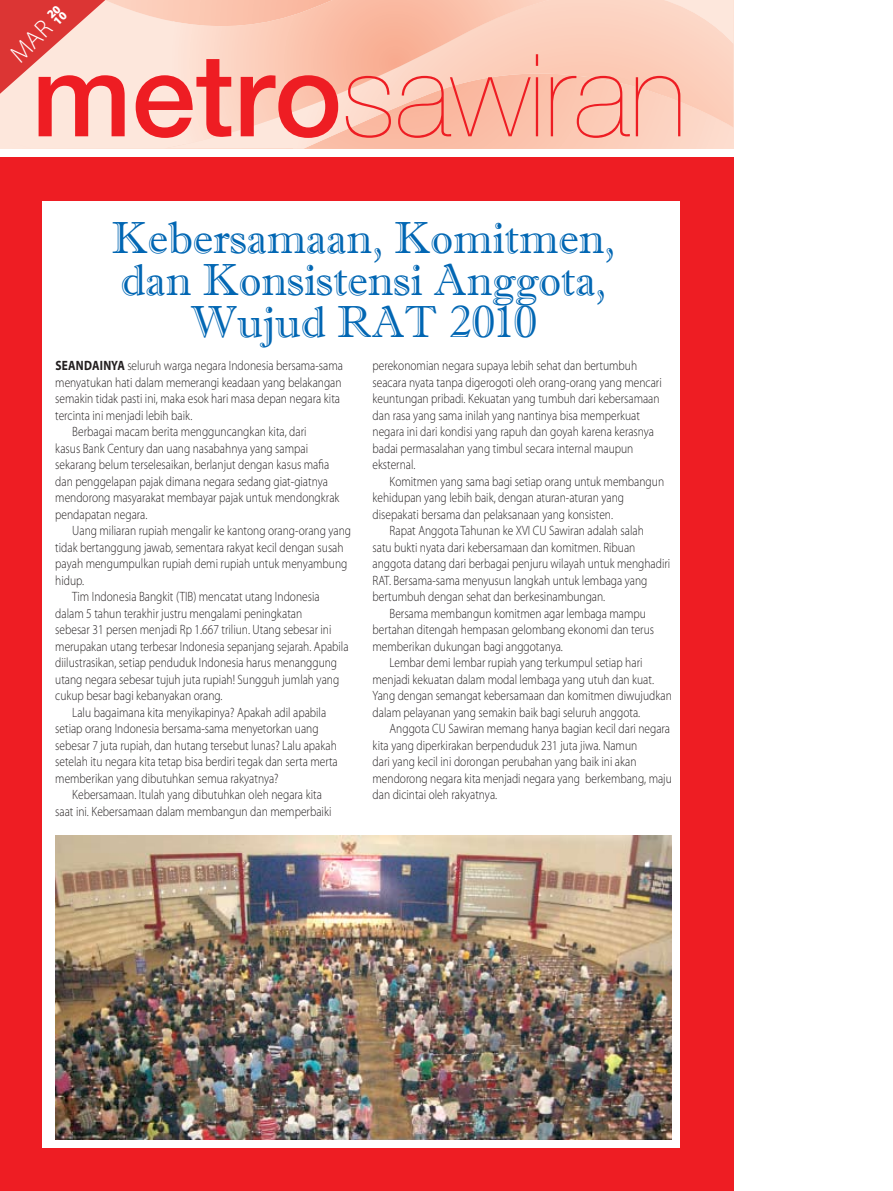
<style>
.page{position:relative;width:893px;height:1191px;background:#fff}
.page>*{position:absolute;margin:0;border:0;box-sizing:border-box;transform-origin:0 0}
.t1{font:300 114.9px "Helv Nue Ult";color:#ee1d23}
.t2{font:45px/42px "Imprint MT Shadow";color:#0166b3;text-align:center}
.t3{font:300 25.35px "Myriad Pro";color:#fff}
.t4{font:300 13.5px/16.5px "Myriad Pro";color:#231f20;scale:.85 1}
.s1{font-family:"Helv Nue";font-weight:400}
.s2{font-weight:700}
</style>
<div class="page">
<svg style="left:0;top:0;width:733px;height:148px;background:#fbcfbd"></svg>
<div style="left:0;top:157px;width:733px;height:1034px;background:#ee1d23"></div>
<div style="left:43px;top:201px;width:637px;height:946px;background:#fff"></div>
<img style="left:55px;top:835px;width:617px;height:305px">
<svg style="left:0;top:0;width:118px;height:94px;background:#ee9690"></svg>
<h3 class="t3" style="left:4px;top:47px;width:68px;rotate:-45deg">MAR <sup>20</sup></h3>
<h1 class="t1" style="left:32px;top:29px;width:657px"><span class="s1">metro</span>sawiran</h1>
<h2 class="t2" style="left:112px;top:216px;width:505px">Kebersamaan, Komitmen, dan Konsistensi Anggota,<br>Wujud RAT 2010</h2>
<p class="t4" style="left:55px;top:357px;width:340px"><span class="s2">SEANDAINYA</span> seluruh warga negara Indonesia bersama-sama</p>
<p class="t4" style="left:55px;top:374px;width:338px">menyatukan hati dalam memerangi keadaan yang belakangan</p>
<p class="t4" style="left:55px;top:390px;width:337px">semakin tidak pasti ini, maka esok hari masa depan negara kita</p>
<p class="t4" style="left:55px;top:407px;width:163px">tercinta ini menjadi lebih baik.</p>
<p class="t4" style="left:72px;top:423px;width:277px">Berbagai macam berita mengguncangkan kita, dari</p>
<p class="t4" style="left:55px;top:440px;width:299px">kasus Bank Century dan uang nasabahnya yang sampai</p>
<p class="t4" style="left:55px;top:456px;width:324px">sekarang belum terselesaikan, berlanjut dengan kasus mafia</p>
<p class="t4" style="left:55px;top:473px;width:322px">dan penggelapan pajak dimana negara sedang giat-giatnya</p>
<p class="t4" style="left:55px;top:489px;width:336px">mendorong masyarakat membayar pajak untuk mendongkrak</p>
<p class="t4" style="left:55px;top:506px;width:110px">pendapatan negara.</p>
<p class="t4" style="left:72px;top:522px;width:330px">Uang miliaran rupiah mengalir ke kantong orang-orang yang</p>
<p class="t4" style="left:55px;top:539px;width:341px">tidak bertanggung jawab, sementara rakyat kecil dengan susah</p>
<p class="t4" style="left:55px;top:555px;width:345px">payah mengumpulkan rupiah demi rupiah untuk menyambung</p>
<p class="t4" style="left:55px;top:572px;width:36px">hidup.</p>
<p class="t4" style="left:72px;top:588px;width:292px">Tim Indonesia Bangkit (TIB) mencatat utang Indonesia</p>
<p class="t4" style="left:55px;top:605px;width:292px">dalam 5 tahun terakhir justru mengalami peningkatan</p>
<p class="t4" style="left:55px;top:621px;width:326px">sebesar 31 persen menjadi Rp 1.667 triliun. Utang sebesar ini</p>
<p class="t4" style="left:55px;top:638px;width:347px">merupakan utang terbesar Indonesia sepanjang sejarah. Apabila</p>
<p class="t4" style="left:55px;top:654px;width:333px">diilustrasikan, setiap penduduk Indonesia harus menanggung</p>
<p class="t4" style="left:55px;top:671px;width:336px">utang negara sebesar tujuh juta rupiah! Sungguh jumlah yang</p>
<p class="t4" style="left:55px;top:687px;width:198px">cukup besar bagi kebanyakan orang.</p>
<p class="t4" style="left:72px;top:704px;width:300px">Lalu bagaimana kita menyikapinya? Apakah adil apabila</p>
<p class="t4" style="left:55px;top:720px;width:311px">setiap orang Indonesia bersama-sama menyetorkan uang</p>
<p class="t4" style="left:55px;top:737px;width:333px">sebesar 7 juta rupiah, dan hutang tersebut lunas? Lalu apakah</p>
<p class="t4" style="left:55px;top:753px;width:334px">setelah itu negara kita tetap bisa berdiri tegak dan serta merta</p>
<p class="t4" style="left:55px;top:770px;width:264px">memberikan yang dibutuhkan semua rakyatnya?</p>
<p class="t4" style="left:72px;top:786px;width:295px">Kebersamaan. Itulah yang dibutuhkan oleh negara kita</p>
<p class="t4" style="left:55px;top:803px;width:326px">saat ini. Kebersamaan dalam membangun dan memperbaiki</p>
<p class="t4" style="left:373px;top:357px;width:342px">perekonomian negara supaya lebih sehat dan bertumbuh seacara nyata tanpa digerogoti oleh orang-orang yang mencari keuntungan pribadi. Kekuatan yang tumbuh dari kebersamaan dan rasa yang sama inilah yang nantinya bisa memperkuat negara ini dari kondisi yang rapuh dan goyah karena kerasnya badai permasalahan yang timbul secara internal maupun eksternal.</p>
<p class="t4" style="left:390px;top:473px;width:324px">Komitmen yang sama bagi setiap orang untuk membangun</p>
<p class="t4" style="left:373px;top:489px;width:297px">kehidupan yang lebih baik, dengan aturan-aturan yang</p>
<p class="t4" style="left:373px;top:506px;width:284px">disepakati bersama dan pelaksanaan yang konsisten.</p>
<p class="t4" style="left:390px;top:522px;width:301px">Rapat Anggota Tahunan ke XVI CU Sawiran adalah salah</p>
<p class="t4" style="left:373px;top:539px;width:311px">satu bukti nyata dari kebersamaan dan komitmen. Ribuan</p>
<p class="t4" style="left:373px;top:555px;width:352px">anggota datang dari berbagai penjuru wilayah untuk menghadiri</p>
<p class="t4" style="left:373px;top:572px;width:325px">RAT. Bersama-sama menyusun langkah untuk lembaga yang</p>
<p class="t4" style="left:373px;top:588px;width:275px">bertumbuh dengan sehat dan berkesinambungan.</p>
<p class="t4" style="left:390px;top:605px;width:303px">Bersama membangun komitmen agar lembaga mampu</p>
<p class="t4" style="left:373px;top:621px;width:333px">bertahan ditengah hempasan gelombang ekonomi dan terus</p>
<p class="t4" style="left:373px;top:638px;width:225px">memberikan dukungan bagi anggotanya.</p>
<p class="t4" style="left:390px;top:654px;width:299px">Lembar demi lembar rupiah yang terkumpul setiap hari</p>
<p class="t4" style="left:373px;top:671px;width:333px">menjadi kekuatan dalam modal lembaga yang utuh dan kuat.</p>
<p class="t4" style="left:373px;top:687px;width:354px">Yang dengan semangat kebersamaan dan komitmen diwujudkan</p>
<p class="t4" style="left:373px;top:704px;width:316px">dalam pelayanan yang semakin baik bagi seluruh anggota.</p>
<p class="t4" style="left:390px;top:720px;width:332px">Anggota CU Sawiran memang hanya bagian kecil dari negara</p>
<p class="t4" style="left:373px;top:737px;width:313px">kita yang diperkirakan berpenduduk 231 juta jiwa. Namun</p>
<p class="t4" style="left:373px;top:753px;width:312px">dari yang kecil ini dorongan perubahan yang baik ini akan</p>
<p class="t4" style="left:373px;top:770px;width:354px">mendorong negara kita menjadi negara yang berkembang, maju</p>
<p class="t4" style="left:373px;top:786px;width:148px">dan dicintai oleh rakyatnya.</p>
</div>
